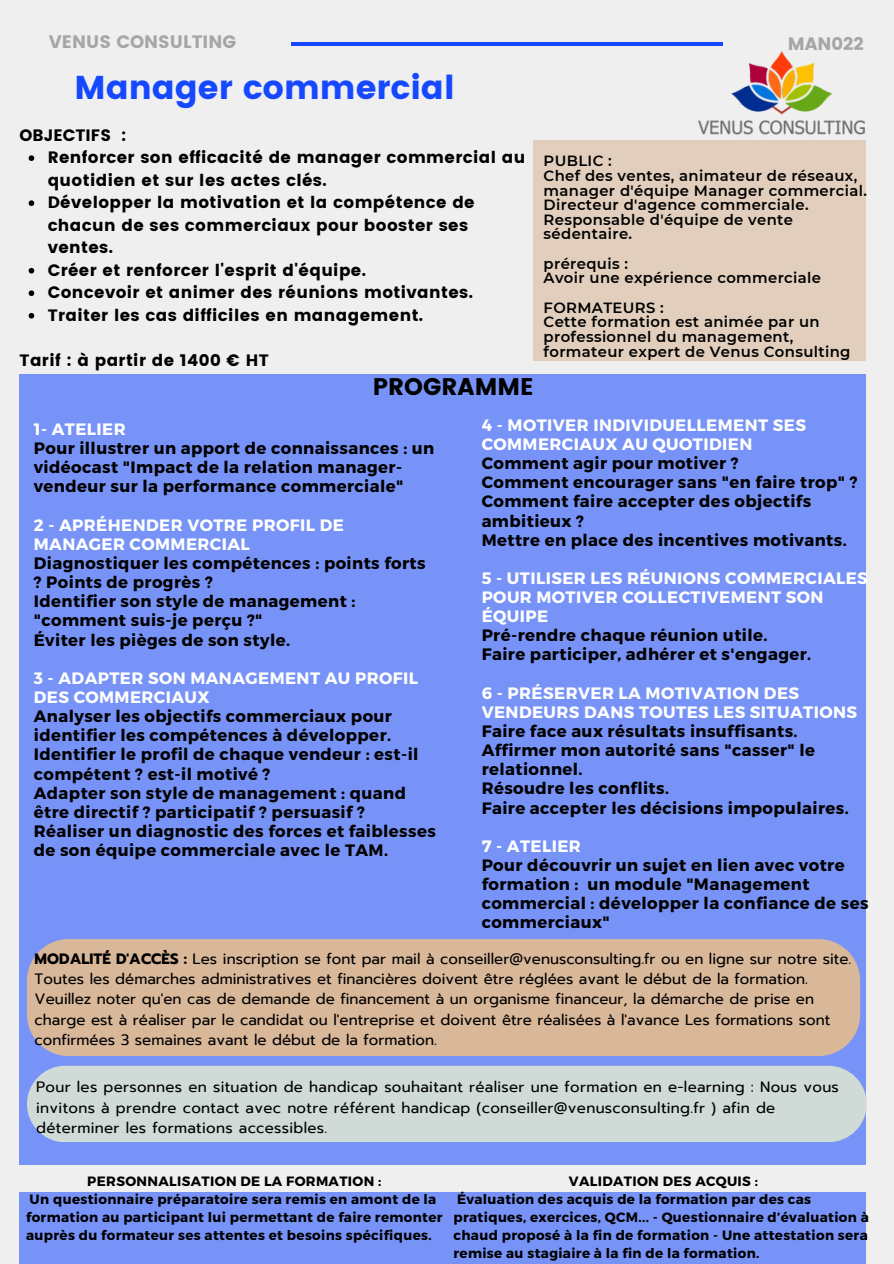
<style>
.page{position:relative;width:894px;height:1264px;background:#fff}
.page>*{position:absolute;margin:0;border:0;box-sizing:border-box;transform-origin:0 0}
.t1{font:33px "Poppins";color:#1649ff}
.t2{font:24px "Poppins";color:#000}
.t3{font:18px "Poppins";color:#a6a6a6}
.t4{font:700 16.5px/19.2px "Montserrat";letter-spacing:.025em;color:#000}
.t5{font:16.5px/22.5px "Poppins";letter-spacing:.025em;color:#000}
.t6{font:700 16.5px/19.2px "Montserrat";letter-spacing:.025em;color:#fff}
.t7{font:16.5px "Poppins";color:#000}
.t8{font:15px/20.2px "Prompt";color:#000}
.t9{font:15px/20.2px "Prompt";letter-spacing:.02em;color:#000}
.t10{font:600 14.85px/14.7px "Montserrat";letter-spacing:.025em;color:#000}
.t11{font:700 13.5px/18px "Montserrat";letter-spacing:.025em;color:#000}
.s1{font-weight:700}
</style>
<div class="page">
<div style="left:0;top:0;width:893px;height:1263px;background:#efefef"></div>
<div style="left:20px;top:374px;width:846px;height:889px;background:#7793f7"></div>
<hr style="left:292px;top:42px;width:430px;height:3px;background:#1649ff">
<div style="left:533px;top:141px;width:332px;height:220px;background:#e1cebc"></div>
<div style="left:20px;top:1165px;width:441px;height:26px;background:#efefef"></div>
<div style="left:422px;top:1165px;width:453px;height:26px;background:#efefef"></div>
<img style="left:692px;top:52px;width:174px;height:89px">
<svg style="left:29px;top:155px;width:5px;height:6px"></svg>
<svg style="left:29px;top:200px;width:5px;height:6px"></svg>
<svg style="left:29px;top:268px;width:5px;height:5px"></svg>
<svg style="left:29px;top:290px;width:5px;height:6px"></svg>
<svg style="left:29px;top:313px;width:5px;height:5px"></svg>
<div style="left:27px;top:939px;width:832px;height:117px;background:#d9b89a"></div>
<div style="left:27px;top:1065px;width:839px;height:77px;background:#d0dad7;border-radius:38px"></div>
<p class="t3" style="left:49px;top:31px;width:189px">VENUS CONSULTING</p>
<h1 class="t1" style="left:74px;top:68px;width:381px">Manager commercial</h1>
<h3 class="t7" style="left:20px;top:125px;width:108px">OBJECTIFS :</h3>
<p class="t5" style="left:48px;top:146px;width:479px">Renforcer son efficacité de manager commercial au quotidien et sur les actes clés.</p>
<p class="t5" style="left:48px;top:191px;width:428px">Développer la motivation et la compétence de chacun de ses commerciaux pour booster ses ventes.</p>
<p class="t5" style="left:48px;top:259px;width:320px">Créer et renforcer l'esprit d'équipe.</p>
<p class="t5" style="left:48px;top:281px;width:427px">Concevoir et animer des réunions motivantes.</p>
<p class="t5" style="left:48px;top:304px;width:377px">Traiter les cas difficiles en management.</p>
<h4 class="t5" style="left:20px;top:349px;width:250px">Tarif : à partir de 1400 € HT</h4>
<h6 class="t2" style="left:373px;top:372px;width:162px">PROGRAMME</h6>
<p class="t3" style="left:787px;top:33px;width:77px">MAN022</p>
<p class="t10" style="left:543px;top:154px;width:70px">PUBLIC :</p>
<h6 class="t10" style="left:543px;top:168px;width:325px">Chef des ventes, animateur de réseaux, manager d'équipe Manager commercial.<br>Directeur d'agence commerciale.<br>Responsable d'équipe de vente sédentaire.</h6>
<p class="t10" style="left:543px;top:256px;width:86px">prérequis :</p>
<h6 class="t10" style="left:543px;top:271px;width:279px">Avoir une expérience commerciale</h6>
<p class="t10" style="left:543px;top:300px;width:308px">FORMATEURS :<br>Cette formation est animée par un professionnel du management, formateur expert de Venus Consulting</p>
<p class="t6" style="left:34px;top:419px;width:93px">1- ATELIER</p>
<p class="t4" style="left:34px;top:438px;width:402px">Pour illustrer un apport de connaissances : un vidéocast "Impact de la relation manager&shy;vendeur sur la performance commerciale"</p>
<p class="t6" style="left:34px;top:514px;width:311px">2 - APRÉHENDER VOTRE PROFIL DE<br>MANAGER COMMERCIAL</p>
<p class="t4" style="left:34px;top:552px;width:393px">Diagnostiquer les compétences : points forts ? Points de progrès ?<br>Identifier son style de management : "comment suis-je perçu ?"<br>Éviter les pièges de son style.</p>
<p class="t6" style="left:34px;top:667px;width:385px">3 - ADAPTER SON MANAGEMENT AU PROFIL<br>DES COMMERCIAUX</p>
<p class="t4" style="left:34px;top:705px;width:403px">Analyser les objectifs commerciaux pour identifier les compétences à développer.<br>Identifier le profil de chaque vendeur : est-il compétent ? est-il motivé ?<br>Adapter son style de management : quand être directif ? participatif ? persuasif ?<br>Réaliser un diagnostic des forces et faiblesses de son équipe commerciale avec le TAM.</p>
<p class="t6" style="left:481px;top:414px;width:326px">4 - MOTIVER INDIVIDUELLEMENT SES<br>COMMERCIAUX AU QUOTIDIEN</p>
<p class="t4" style="left:481px;top:453px;width:377px">Comment agir pour motiver ?<br>Comment encourager sans "en faire trop" ?<br>Comment faire accepter des objectifs ambitieux ?<br>Mettre en place des incentives motivants.</p>
<p class="t6" style="left:481px;top:567px;width:387px">5 - UTILISER LES RÉUNIONS COMMERCIALES<br>POUR MOTIVER COLLECTIVEMENT SON<br>ÉQUIPE</p>
<p class="t4" style="left:481px;top:625px;width:331px">Pré-rendre chaque réunion utile.<br>Faire participer, adhérer et s'engager.</p>
<p class="t6" style="left:481px;top:682px;width:377px">6 - PRÉSERVER LA MOTIVATION DES<br>VENDEURS DANS TOUTES LES SITUATIONS</p>
<p class="t4" style="left:481px;top:720px;width:368px">Faire face aux résultats insuffisants.<br>Affirmer mon autorité sans "casser" le relationnel.<br>Résoudre les conflits.<br>Faire accepter les décisions impopulaires.</p>
<p class="t6" style="left:481px;top:835px;width:101px">7 - ATELIER</p>
<p class="t4" style="left:481px;top:854px;width:388px">Pour découvrir un sujet en lien avec votre formation : un module "Management commercial : développer la confiance de ses commerciaux"</p>
<p class="t8" style="left:35px;top:948px;width:818px"><span class="s1">MODALITÉ D'ACCÈS :</span> Les inscription se font par mail à conseiller@venusconsulting.fr ou en ligne sur notre site.<br>Toutes les démarches administratives et financières doivent être réglées avant le début de la formation.<br>Veuillez noter qu'en cas de demande de financement à un organisme financeur, la démarche de prise en charge est à réaliser par le candidat ou l'entreprise et doivent être réalisées à l'avance Les formations sont confirmées 3 semaines avant le début de la formation.</p>
<h6 class="t9" style="left:36px;top:1077px;width:804px">Pour les personnes en situation de handicap souhaitant réaliser une formation en e-learning : Nous vous invitons à prendre contact avec notre référent handicap (conseiller@venusconsulting.fr ) afin de déterminer les formations accessibles.</h6>
<h3 class="t11" style="left:26px;top:1171px;width:418px;text-indent:61px">PERSONNALISATION DE LA FORMATION :<br>Un questionnaire préparatoire sera remis en amont de la formation au participant lui permettant de faire remonter auprès du formateur ses attentes et besoins spécifiques.</h3>
<h2 class="t11" style="left:453px;top:1171px;width:417px;text-indent:115px">VALIDATION DES ACQUIS :<br>Évaluation des acquis de la formation par des cas pratiques, exercices, QCM... - Questionnaire d’évaluation à chaud proposé à la fin de formation - Une attestation sera remise au stagiaire à la fin de la formation.</h2>
</div>
